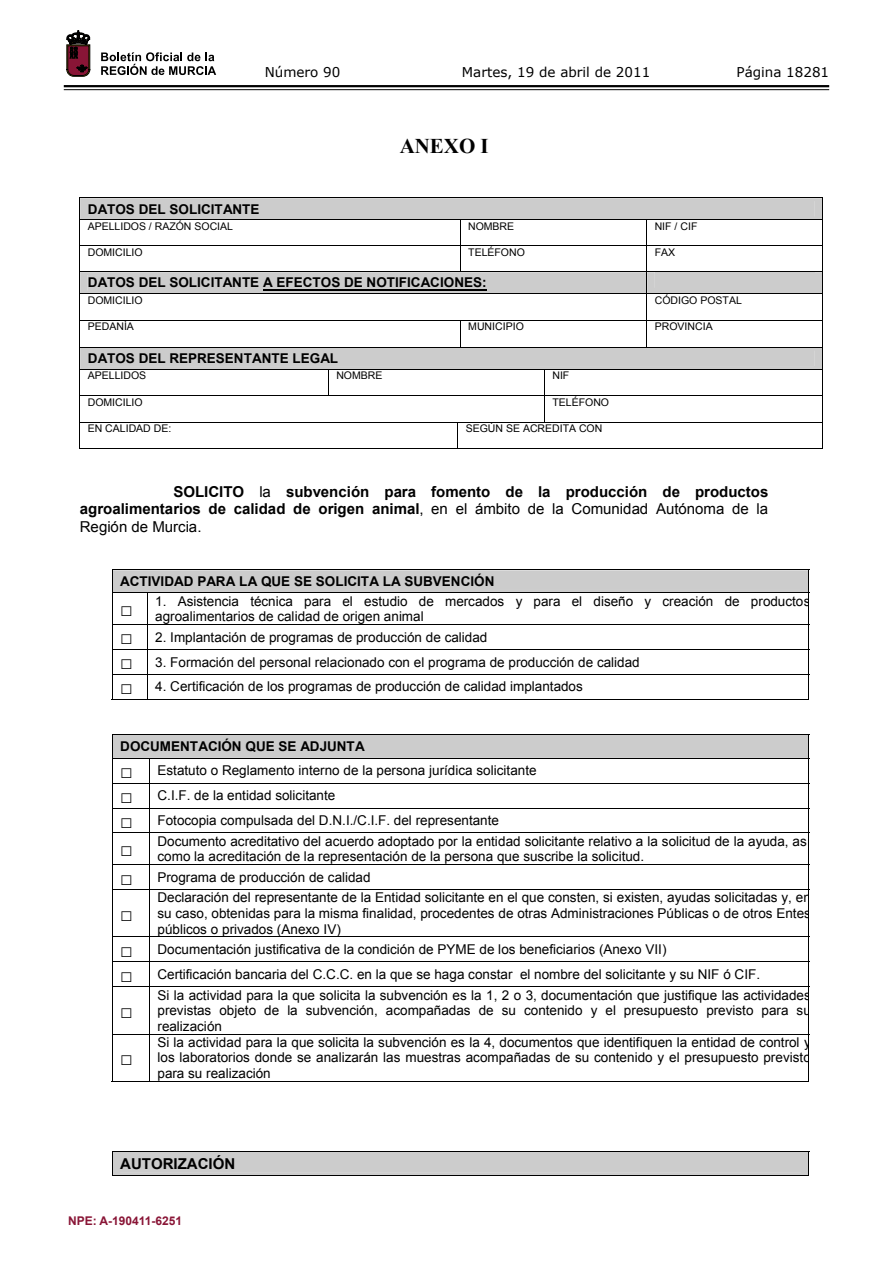
<style>
.page{position:relative;width:893px;height:1263px;background:#fff}
.page>*{position:absolute;margin:0;border:0;box-sizing:border-box;transform-origin:0 0}
.t1{font:700 21px "Times New Roman";color:#000}
.t2{font:21px "Arial";color:#000}
.t3{font:700 15px/17.2px "Arial";color:#000;text-align:justify}
.t4{font:13.5px/15.6px "Arial";color:#000;text-align:justify}
.t5{font:700 13.5px "Arial";color:#000}
.t6{font:13.5px "Verdana";color:#000}
.t7{font:700 12px "Arial";color:#891536}
.t8{font:10.5px "Arial";color:#000}
.s1{font-weight:400}
.s2{font-size:21px}
</style>
<div class="page">
<hr style="left:64px;top:85px;width:765px;height:2px;background:#000">
<hr style="left:64px;top:89px;width:765px;height:1px;background:#000">
<svg style="left:101px;top:52px;width:115px;height:23px"></svg>
<svg style="left:67px;top:31px;width:23px;height:45px"></svg>
<svg style="left:79px;top:197px;width:744px;height:252px"></svg>
<div style="left:112px;top:570px;width:697px;height:22px;background:#ccc"></div>
<hr style="left:112px;top:592px;width:697px;height:1px;background:#000">
<hr style="left:112px;top:593px;width:1px;height:31px;background:#000">
<hr style="left:147px;top:593px;width:1px;height:31px;background:#000">
<hr style="left:808px;top:593px;width:1px;height:31px;background:#000">
<hr style="left:112px;top:624px;width:697px;height:1px;background:#000">
<hr style="left:112px;top:649px;width:697px;height:1px;background:#000">
<hr style="left:112px;top:674px;width:697px;height:1px;background:#000">
<svg style="left:112px;top:625px;width:1px;height:74px"></svg>
<hr style="left:112px;top:699px;width:35px;height:1px;background:#000">
<svg style="left:147px;top:625px;width:1px;height:74px"></svg>
<hr style="left:148px;top:699px;width:660px;height:1px;background:#000">
<svg style="left:808px;top:625px;width:1px;height:75px"></svg>
<svg style="left:112px;top:734px;width:697px;height:98px"></svg>
<hr style="left:112px;top:832px;width:697px;height:1px;background:#000">
<hr style="left:112px;top:833px;width:1px;height:31px;background:#000">
<hr style="left:149px;top:833px;width:1px;height:31px;background:#000">
<hr style="left:808px;top:833px;width:1px;height:31px;background:#000">
<hr style="left:112px;top:864px;width:697px;height:1px;background:#000">
<svg style="left:112px;top:865px;width:1px;height:24px"></svg>
<svg style="left:149px;top:865px;width:1px;height:24px"></svg>
<svg style="left:808px;top:865px;width:1px;height:24px"></svg>
<hr style="left:112px;top:889px;width:697px;height:1px;background:#000">
<hr style="left:112px;top:890px;width:1px;height:46px;background:#000">
<hr style="left:149px;top:890px;width:1px;height:46px;background:#000">
<hr style="left:808px;top:890px;width:1px;height:46px;background:#000">
<hr style="left:112px;top:936px;width:697px;height:1px;background:#000">
<hr style="left:112px;top:961px;width:697px;height:1px;background:#000">
<svg style="left:112px;top:937px;width:1px;height:49px"></svg>
<svg style="left:149px;top:937px;width:1px;height:49px"></svg>
<svg style="left:808px;top:937px;width:1px;height:49px"></svg>
<hr style="left:112px;top:986px;width:697px;height:1px;background:#000">
<hr style="left:112px;top:987px;width:1px;height:47px;background:#000">
<hr style="left:149px;top:987px;width:1px;height:47px;background:#000">
<hr style="left:808px;top:987px;width:1px;height:47px;background:#000">
<hr style="left:112px;top:1034px;width:697px;height:1px;background:#000">
<hr style="left:112px;top:1034px;width:1px;height:48px;background:#000">
<hr style="left:112px;top:1081px;width:37px;height:1px;background:#000">
<hr style="left:149px;top:1034px;width:1px;height:48px;background:#000">
<hr style="left:150px;top:1081px;width:658px;height:1px;background:#000">
<hr style="left:808px;top:1034px;width:1px;height:48px;background:#000">
<svg style="left:112px;top:1151px;width:697px;height:25px;background:#bbb"></svg>
<p class="t6" style="left:265px;top:62px;width:77px">Número 90</p>
<p class="t6" style="left:462px;top:62px;width:190px">Martes, 19 de abril de 2011</p>
<p class="t6" style="left:736px;top:62px;width:94px">Página 18281</p>
<h1 class="t1" style="left:400px;top:132px;width:91px">ANEXO I</h1>
<p class="t5" style="left:88px;top:200px;width:173px">DATOS DEL SOLICITANTE</p>
<p class="t8" style="left:88px;top:219px;width:147px">APELLIDOS / RAZÓN SOCIAL</p>
<p class="t8" style="left:468px;top:219px;width:48px">NOMBRE</p>
<p class="t8" style="left:655px;top:219px;width:44px">NIF / CIF</p>
<p class="t8" style="left:88px;top:245px;width:56px">DOMICILIO</p>
<p class="t8" style="left:468px;top:245px;width:58px">TELÉFONO</p>
<p class="t8" style="left:655px;top:245px;width:22px">FAX</p>
<p class="t5" style="left:88px;top:274px;width:400px">DATOS DEL SOLICITANTE A EFECTOS DE NOTIFICACIONES:</p>
<p class="t8" style="left:88px;top:293px;width:56px">DOMICILIO</p>
<p class="t8" style="left:655px;top:293px;width:89px">CÓDIGO POSTAL</p>
<p class="t8" style="left:88px;top:320px;width:48px">PEDANÍA</p>
<p class="t8" style="left:468px;top:320px;width:57px">MUNICIPIO</p>
<p class="t8" style="left:655px;top:320px;width:59px">PROVINCIA</p>
<p class="t5" style="left:88px;top:349px;width:252px">DATOS DEL REPRESENTANTE LEGAL</p>
<p class="t8" style="left:88px;top:369px;width:60px">APELLIDOS</p>
<p class="t8" style="left:336px;top:369px;width:48px">NOMBRE</p>
<p class="t8" style="left:552px;top:369px;width:18px">NIF</p>
<p class="t8" style="left:88px;top:395px;width:56px">DOMICILIO</p>
<p class="t8" style="left:552px;top:395px;width:58px">TELÉFONO</p>
<p class="t8" style="left:88px;top:422px;width:85px">EN CALIDAD DE:</p>
<p class="t8" style="left:466px;top:422px;width:138px">SEGÚN SE ACREDITA CON</p>
<p class="t3" style="left:80px;top:484px;width:690px;text-indent:94px">SOLICITO <span class="s1">la</span> subvención para fomento de la producción de productos agroalimentarios de calidad de origen animal<span class="s1">, en el ámbito de la Comunidad Autónoma de la Región de Murcia.</span></p>
<p class="t5" style="left:120px;top:572px;width:376px">ACTIVIDAD PARA LA QUE SE SOLICITA LA SUBVENCIÓN</p>
<h1 class="t2" style="left:120px;top:595px;width:14px">□</h1>
<p class="t4" style="left:155px;top:593px;width:657px">1. Asistencia técnica para el estudio de mercados y para el diseño y creación de productos agroalimentarios de calidad de origen animal</p>
<p class="t4" style="left:120px;top:629px;width:369px"><span class="s2">□</span> 2. Implantación de programas de producción de calidad</p>
<p class="t4" style="left:120px;top:654px;width:521px"><span class="s2">□</span> 3. Formación del personal relacionado con el programa de producción de calidad</p>
<p class="t4" style="left:120px;top:679px;width:464px"><span class="s2">□</span> 4. Certificación de los programas de producción de calidad implantados</p>
<p class="t5" style="left:120px;top:737px;width:246px">DOCUMENTACIÓN QUE SE ADJUNTA</p>
<p class="t4" style="left:120px;top:763px;width:418px"><span class="s2">□</span> Estatuto o Reglamento interno de la persona jurídica solicitante</p>
<p class="t4" style="left:120px;top:788px;width:217px"><span class="s2">□</span> C.I.F. de la entidad solicitante</p>
<p class="t4" style="left:120px;top:813px;width:380px"><span class="s2">□</span> Fotocopia compulsada del D.N.I./C.I.F. del representante</p>
<h1 class="t2" style="left:120px;top:835px;width:14px">□</h1>
<p class="t4" style="left:158px;top:833px;width:655px">Documento acreditativo del acuerdo adoptado por la entidad solicitante relativo a la solicitud de la ayuda, así como la acreditación de la representación de la persona que suscribe la solicitud.</p>
<p class="t4" style="left:120px;top:869px;width:252px"><span class="s2">□</span> Programa de producción de calidad</p>
<h1 class="t2" style="left:120px;top:900px;width:14px">□</h1>
<p class="t4" style="left:158px;top:890px;width:655px">Declaración del representante de la Entidad solicitante en el que consten, si existen, ayudas solicitadas y, en su caso, obtenidas para la misma finalidad, procedentes de otras Administraciones Públicas o de otros Entes públicos o privados (Anexo IV)</p>
<p class="t4" style="left:120px;top:942px;width:548px"><span class="s2">□</span> Documentación justificativa de la condición de PYME de los beneficiarios (Anexo VII)</p>
<p class="t4" style="left:120px;top:967px;width:641px"><span class="s2">□</span> Certificación bancaria del C.C.C. en la que se haga constar el nombre del solicitante y su NIF ó CIF.</p>
<h1 class="t2" style="left:120px;top:997px;width:14px">□</h1>
<p class="t4" style="left:158px;top:987px;width:655px">Si la actividad para la que solicita la subvención es la 1, 2 o 3, documentación que justifique las actividades previstas objeto de la subvención, acompañadas de su contenido y el presupuesto previsto para su realización</p>
<h1 class="t2" style="left:120px;top:1044px;width:14px">□</h1>
<p class="t4" style="left:158px;top:1034px;width:655px">Si la actividad para la que solicita la subvención es la 4, documentos que identifiquen la entidad de control y los laboratorios donde se analizarán las muestras acompañadas de su contenido y el presupuesto previsto para su realización</p>
<p class="t3" style="left:120px;top:1155px;width:117px">AUTORIZACIÓN</p>
<p class="t7" style="left:68px;top:1213px;width:116px">NPE: A-190411-6251</p>
</div>
